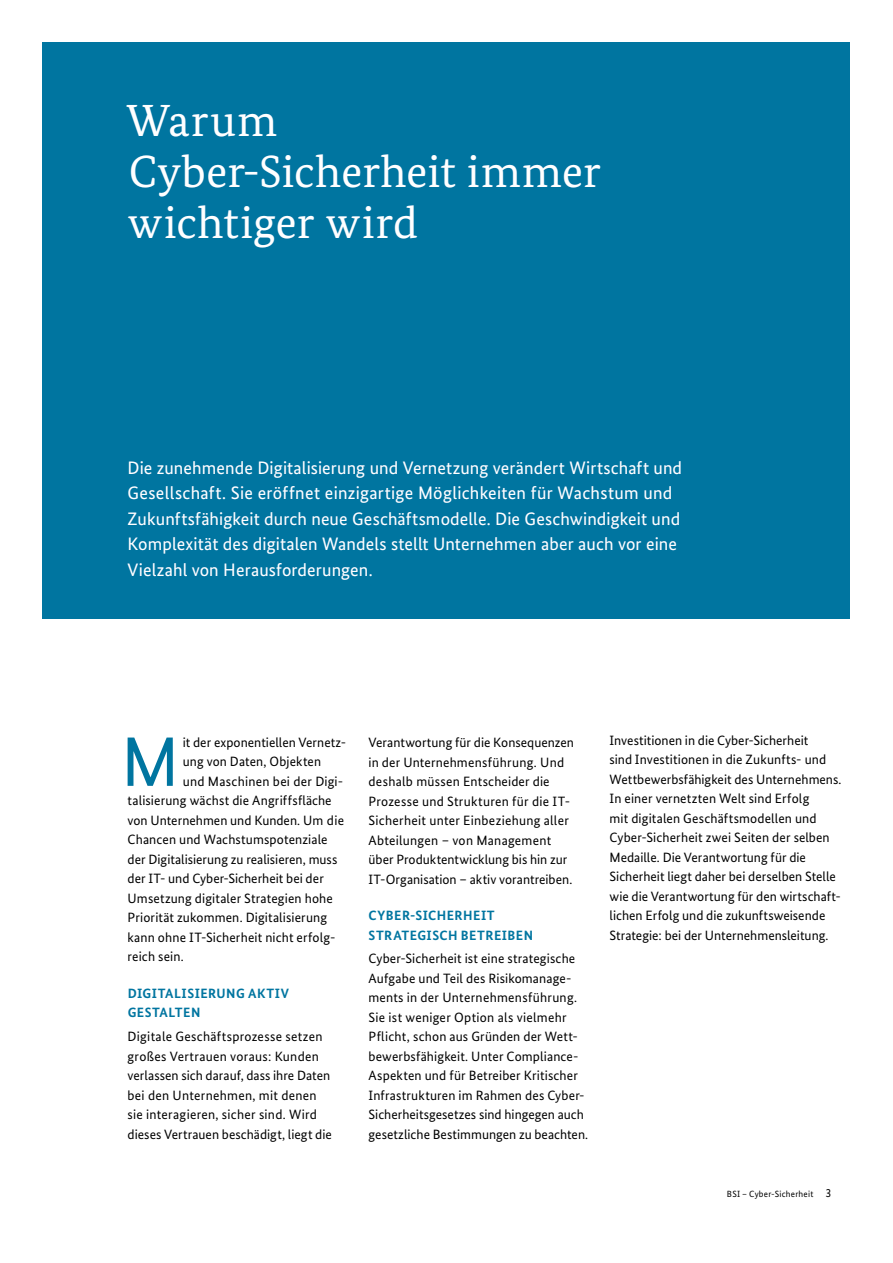
<style>
.page{position:relative;width:893px;height:1263px;background:#fff}
.page>*{position:absolute;margin:0;border:0;box-sizing:border-box;transform-origin:0 0}
.t1{font:70.05px "Bundes Sans";color:#0075a0}
.t2{font:45px/51px "Bundes Serif";letter-spacing:.01em;color:#fff}
.t3{font:18px/25.5px "Bundes Sans";letter-spacing:.01em;color:#fff}
.t4{font:13.5px/19.5px "Bundes Sans";letter-spacing:.01em;color:#000}
.t5{font:700 13.5px/19.5px "Bundes Sans";letter-spacing:.035em;color:#0075a0}
.t6{font:9px "Bundes Sans";letter-spacing:.025em;color:#000}
.s1{font-size:12px}
</style>
<div class="page">
<div style="left:43px;top:43px;width:807px;height:576px;background:#0075a0"></div>
<h2 class="t2" style="left:127px;top:94px;width:476px">Warum<br>Cyber-Sicherheit immer wichtiger wird</h2>
<p class="t3" style="left:128px;top:455px;width:556px">Die zunehmende Digitalisierung und Vernetzung verändert Wirtschaft und Gesellschaft. Sie eröffnet einzigartige Möglichkeiten für Wachstum und Zukunftsfähigkeit durch neue Geschäftsmodelle. Die Geschwindigkeit und Komplexität des digitalen Wandels stellt Unternehmen aber auch vor eine Vielzahl von Herausforderungen.</p>
<p class="t1" style="left:121px;top:719px;width:60px">M</p>
<p class="t4" style="left:183px;top:732px;width:165px">it der exponentiellen Vernetz-</p>
<p class="t4" style="left:183px;top:752px;width:140px">ung von Daten, Objekten</p>
<p class="t4" style="left:183px;top:771px;width:162px">und Maschinen bei der Digi-</p>
<p class="t4" style="left:128px;top:791px;width:206px">talisierung wächst die Angriffs fläche</p>
<p class="t4" style="left:128px;top:810px;width:218px">von Unternehmen und Kunden. Um die</p>
<p class="t4" style="left:128px;top:830px;width:202px">Chancen und Wachstums potenziale</p>
<p class="t4" style="left:128px;top:849px;width:211px">der Digitalisierung zu realisieren, muss</p>
<p class="t4" style="left:128px;top:869px;width:198px">der IT- und Cyber- Sicherheit bei der</p>
<p class="t4" style="left:128px;top:888px;width:207px">Umsetzung digitaler Strategien hohe</p>
<p class="t4" style="left:128px;top:908px;width:201px">Priorität zukommen. Digitalisierung</p>
<p class="t4" style="left:128px;top:927px;width:210px">kann ohne IT-Sicherheit nicht erfolg-</p>
<p class="t4" style="left:128px;top:947px;width:58px">reich sein.</p>
<p class="t5" style="left:128px;top:983px;width:163px">DIGITALISIERUNG AKTIV<br>GESTALTEN</p>
<p class="t4" style="left:128px;top:1026px;width:206px">Digitale Geschäftsprozesse setzen großes Vertrauen voraus: Kunden ver lassen sich darauf, dass ihre Daten bei den Unternehmen, mit denen sie inter agieren, sicher sind. Wird dieses Vertrauen beschädigt, liegt die</p>
<p class="t4" style="left:369px;top:733px;width:207px">Verantwortung für die Konsequenzen in der Unternehmensführung. Und deshalb müssen Entscheider die Prozesse und Strukturen für die IT-Sicherheit unter Einbeziehung aller Abteilungen – von Management über Produktentwicklung bis hin zur IT- Organisation – aktiv vorantreiben.</p>
<p class="t5" style="left:369px;top:905px;width:166px">CYBER-SICHERHEIT<br>STRATEGISCH BETREIBEN</p>
<p class="t4" style="left:369px;top:949px;width:221px">Cyber-Sicherheit ist eine strategische Aufgabe und Teil des Risikomanage&shy;ments in der Unternehmensführung.<br>Sie ist weniger Option als vielmehr Pflicht, schon aus Gründen der Wett&shy;bewerbsfähigkeit. Unter Compliance-Aspekten und für Betreiber Kritischer Infrastrukturen im Rahmen des Cyber-Sicherheitsgesetzes sind hingegen auch gesetzliche Bestimmungen zu beachten.</p>
<p class="t4" style="left:609px;top:730px;width:233px">Investitionen in die Cyber-Sicherheit<br>sind Investitionen in die Zukunfts- und Wettbewerbsfähigkeit des Unternehmens.<br>In einer vernetzten Welt sind Erfolg<br>mit digitalen Geschäftsmodellen und Cyber-Sicherheit zwei Seiten der selben Medaille. Die Verantwortung für die Sicherheit liegt daher bei derselben Stelle wie die Verantwortung für den wirtschaft&shy;lichen Erfolg und die zukunftsweisende Strategie: bei der Unternehmensleitung.</p>
<p class="t6" style="left:727px;top:1188px;width:106px">BSI – Cyber-Sicherheit <span class="s1">3</span></p>
</div>
